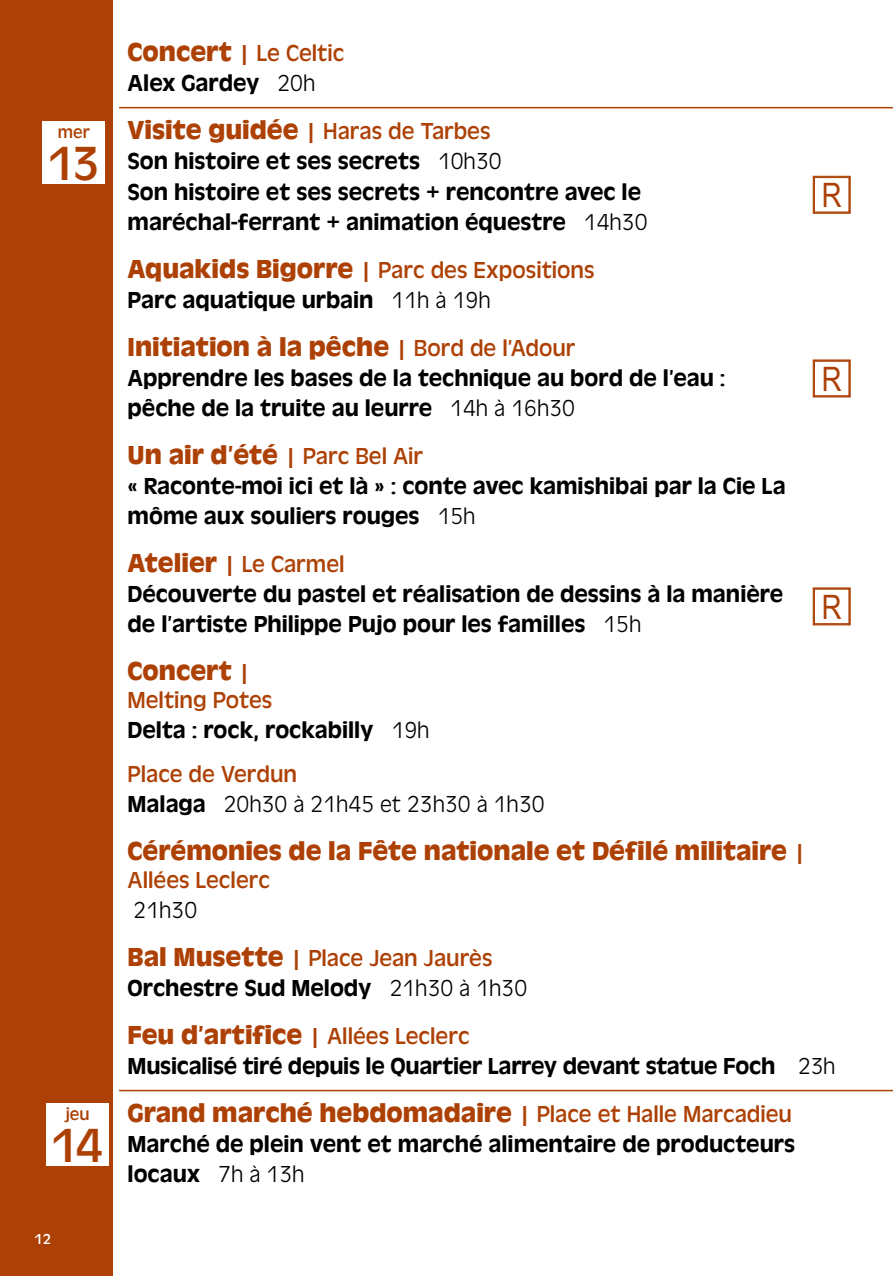
<style>
.page{position:relative;width:893px;height:1276px;background:#fff}
.page>*{position:absolute;margin:0;border:0;box-sizing:border-box;transform-origin:0 0}
.t1{font:49.8px "Antique Oli";color:#ad4105}
.t2{font:33.6px "Arial Narrow Special G1";color:#ad4105}
.t3{font:700 27px "Antique Oli";color:#ad4105}
.t4{font:500 24px/30px "Antique Oli";color:#000}
.t5{font:24px/30px "Antique Oli";color:#ad4105}
.t6{font:300 24px/30px "Antique Oli";color:#000}
.t7{font:18px "Antique Oli";color:#ad4105}
.t8{font:15px "Antique Oli";color:#fff}
.s1{font-weight:700;font-size:27px;color:#ad4105}
.s2{font-weight:400;color:#ad4105}
.s3{font-weight:300}
.s4{font-weight:700;font-size:27px}
.s5{font-weight:500;color:#000}
.s6{font-weight:300;color:#000}
.s7{font-weight:400;font-size:24px}
.s8{font-weight:500}
</style>
<div class="page">
<div style="left:0;top:0;width:113px;height:1276px;background:#ad4105"></div>
<hr style="left:119px;top:107px;width:774px;height:1px;background:#ad4105">
<hr style="left:119px;top:1089px;width:774px;height:2px;background:#ad4105">
<div style="left:43px;top:121px;width:62px;height:63px;background:#fff"></div>
<svg style="left:813px;top:176px;width:38px;height:38px"></svg>
<div style="left:814px;top:177px;width:36px;height:36px;border:1px solid #ad4105"></div>
<div style="left:814px;top:177px;width:35px;height:35px;border:1px solid #ad4105"></div>
<svg style="left:813px;top:359px;width:38px;height:38px"></svg>
<div style="left:814px;top:360px;width:36px;height:36px;border:1px solid #ad4105"></div>
<div style="left:814px;top:361px;width:35px;height:35px;border:1px solid #ad4105"></div>
<svg style="left:813px;top:587px;width:38px;height:38px"></svg>
<div style="left:814px;top:588px;width:36px;height:36px;border:1px solid #ad4105"></div>
<div style="left:814px;top:589px;width:35px;height:35px;border:1px solid #ad4105"></div>
<div style="left:46px;top:1103px;width:63px;height:63px;background:#fff"></div>
<p class="t7" style="left:58px;top:122px;width:34px">mer</p>
<h1 class="t1" style="left:48px;top:136px;width:53px">13</h1>
<p class="t7" style="left:65px;top:1103px;width:26px">jeu</p>
<h1 class="t1" style="left:51px;top:1117px;width:53px">14</h1>
<p class="t8" style="left:35px;top:1230px;width:18px">12</p>
<p class="t4" style="left:128px;top:39px;width:218px"><span class="s1">Concert</span> <span class="s2">| Le Celtic<br></span>Alex Gardey <span class="s3">20h</span></p>
<p class="t4" style="left:128px;top:117px;width:521px"><span class="s1">Visite guidée</span> <span class="s2">| Haras de Tarbes<br></span>Son histoire et ses secrets <span class="s3">10h30<br></span>Son histoire et ses secrets + rencontre avec le maréchal-ferrant + animation équestre <span class="s3">14h30</span></p>
<p class="t5" style="left:128px;top:255px;width:469px"><span class="s4">Aquakids Bigorre</span> | Parc des Expositions<br><span class="s5">Parc aquatique urbain</span> <span class="s6">11h à 19h</span></p>
<p class="t3" style="left:128px;top:331px;width:449px">Initiation à la pêche <span class="s7">| Bord de l’Adour</span></p>
<p class="t4" style="left:128px;top:363px;width:599px">Apprendre les bases de la technique au bord de l’eau : pêche de la truite au leurre <span class="s3">14h à 16h30</span></p>
<p class="t4" style="left:128px;top:441px;width:660px"><span class="s1">Un air d’été</span> <span class="s2">| Parc Bel Air<br></span>« Raconte-moi ici et là » : conte avec kamishibai par la Cie La môme aux souliers rouges <span class="s3">15h</span></p>
<p class="t4" style="left:128px;top:549px;width:657px"><span class="s1">Atelier</span> <span class="s2">| Le Carmel<br></span>Découverte du pastel et réalisation de dessins à la manière de l’artiste Philippe Pujo pour les familles <span class="s3">15h</span></p>
<p class="t3" style="left:128px;top:656px;width:125px">Concert <span class="s7">|</span></p>
<p class="t4" style="left:128px;top:685px;width:304px"><span class="s2">Melting Potes<br></span>Delta : rock, rockabilly <span class="s3">19h</span></p>
<p class="t6" style="left:128px;top:760px;width:419px"><span class="s2">Place de Verdun<br></span><span class="s8">Malaga</span> 20h30 à 21h45 et 23h30 à 1h30</p>
<p class="t3" style="left:128px;top:836px;width:680px">Cérémonies de la Fête nationale et Défilé militaire <span class="s7">|</span></p>
<p class="t5" style="left:128px;top:865px;width:144px">Allées Leclerc</p>
<p class="t5" style="left:128px;top:886px;width:366px;line-height:48px"><span class="s6">21h30<br></span><span class="s4">Bal Musette</span> | Place Jean Jaurès</p>
<p class="t4" style="left:128px;top:964px;width:401px;line-height:48px">Orchestre Sud Melody <span class="s3">21h30 à 1h30<br></span><span class="s1">Feu d’artifice</span> <span class="s2">| Allées Leclerc</span></p>
<p class="t4" style="left:128px;top:1051px;width:710px">Musicalisé tiré depuis le Quartier Larrey devant statue Foch <span class="s3">23h</span></p>
<p class="t3" style="left:128px;top:1098px;width:666px">Grand marché hebdomadaire <span class="s7">| Place et Halle Marcadieu</span></p>
<p class="t4" style="left:128px;top:1129px;width:669px">Marché de plein vent et marché alimentaire de producteurs locaux <span class="s3">7h à 13h</span></p>
<h2 class="t2" style="left:822px;top:173px;width:21px">R</h2>
<h2 class="t2" style="left:822px;top:357px;width:21px">R</h2>
<h2 class="t2" style="left:822px;top:585px;width:21px">R</h2>
</div>
